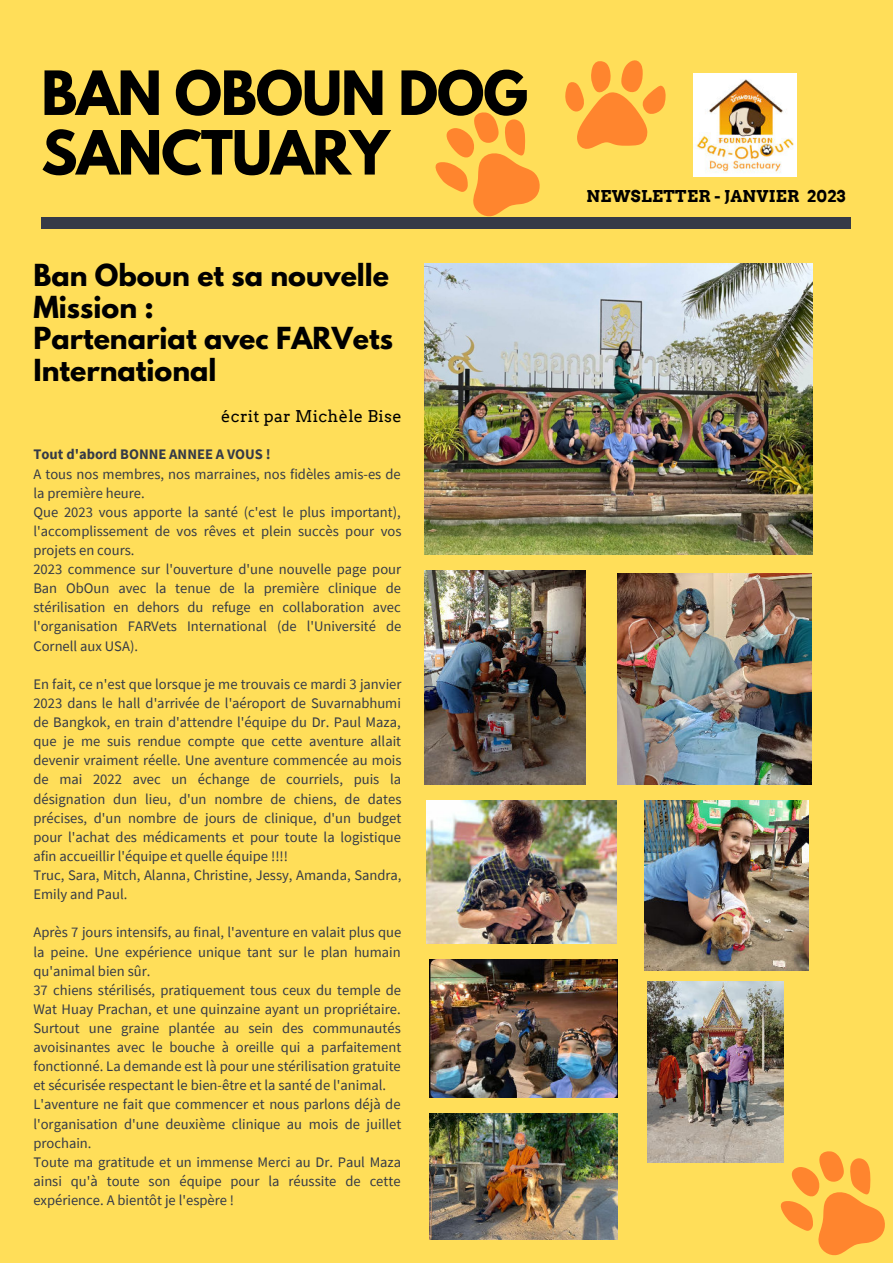
<style>
.page{position:relative;width:893px;height:1264px;background:#fff}
.page>*{position:absolute;margin:0;border:0;box-sizing:border-box;transform-origin:0 0}
.t1{font:700 54px/59.6px "League Spartan";letter-spacing:-.02em;color:#000}
.t2{font:700 26.85px/31.5px "League Spartan";color:#000}
.t3{font:700 16.35px "Arvo";letter-spacing:.02em;color:#000}
.t4{font:16.35px "Arvo";letter-spacing:.02em;color:#000}
.t5{font:14.55px/19px "Source Sans Pro";color:#353a47}
.t6{font:700 14.55px "Source Sans Pro";color:#353a47}
</style>
<div class="page">
<div style="left:0;top:0;width:892px;height:1262px;background:#ffde59"></div>
<div style="left:41px;top:218px;width:809px;height:11px;background:#353a47"></div>
<img style="left:693px;top:73px;width:103px;height:104px">
<img style="left:424px;top:263px;width:388px;height:291px">
<img style="left:424px;top:570px;width:161px;height:215px">
<img style="left:617px;top:573px;width:194px;height:211px">
<img style="left:426px;top:800px;width:190px;height:143px">
<img style="left:644px;top:800px;width:164px;height:170px">
<img style="left:429px;top:959px;width:188px;height:138px">
<img style="left:647px;top:981px;width:136px;height:181px">
<img style="left:429px;top:1113px;width:188px;height:126px">
<svg style="left:429px;top:60px;width:236px;height:158px"></svg>
<svg style="left:774px;top:1096px;width:111px;height:160px"></svg>
<h1 class="t1" style="left:41px;top:63px;width:488px">BAN OBOUN DOG<br>SANCTUARY</h1>
<h2 class="t2" style="left:33px;top:259px;width:361px">Ban Oboun et sa nouvelle<br>Mission :<br>Partenariat avec FARVets<br>International</h2>
<p class="t4" style="left:221px;top:406px;width:182px">écrit par Michèle Bise</p>
<p class="t6" style="left:33px;top:445px;width:239px">Tout d'abord BONNE ANNEE A VOUS !</p>
<p class="t5" style="left:33px;top:464px;width:369px">A tous nos membres, nos marraines, nos fidèles amis-es de la première heure.<br>Que 2023 vous apporte la santé (c'est le plus important), l'accomplissement de vos rêves et plein succès pour vos projets en cours.<br>2023 commence sur l'ouverture d'une nouvelle page pour Ban ObOun avec la tenue de la première clinique de stérilisation en dehors du refuge en collaboration avec l'organisation FARVets International (de l'Université de Cornell aux USA).</p>
<p class="t5" style="left:33px;top:674px;width:370px">En fait, ce n'est que lorsque je me trouvais ce mardi 3 janvier 2023 dans le hall d'arrivée de l'aéroport de Suvarnabhumi de Bangkok, en train d'attendre l'équipe du Dr. Paul Maza, que je me suis rendue compte que cette aventure allait devenir vraiment réelle. Une aventure commencée au mois de mai 2022 avec un échange de courriels, puis la désignation dun lieu, d'un nombre de chiens, de dates précises, d'un nombre de jours de clinique, d'un budget pour l'achat des médicaments et pour toute la logistique afin accueillir l'équipe et quelle équipe !!!!<br>Truc, Sara, Mitch, Alanna, Christine, Jessy, Amanda, Sandra, Emily and Paul.</p>
<p class="t5" style="left:33px;top:922px;width:369px">Après 7 jours intensifs, au final, l'aventure en valait plus que la peine. Une expérience unique tant sur le plan humain qu'animal bien sûr.<br>37 chiens stérilisés, pratiquement tous ceux du temple de Wat Huay Prachan, et une quinzaine ayant un propriétaire.<br>Surtout une graine plantée au sein des communautés avoisinantes avec le bouche à oreille qui a parfaitement fonctionné. La demande est là pour une stérilisation gratuite et sécurisée respectant le bien-être et la santé de l'animal.<br>L'aventure ne fait que commencer et nous parlons déjà de l'organisation d'une deuxième clinique au mois de juillet prochain.<br>Toute ma gratitude et un immense Merci au Dr. Paul Maza ainsi qu'à toute son équipe pour la réussite de cette expérience. A bientôt je l'espère !</p>
<p class="t3" style="left:586px;top:185px;width:260px">NEWSLETTER - JANVIER 2023</p>
</div>
